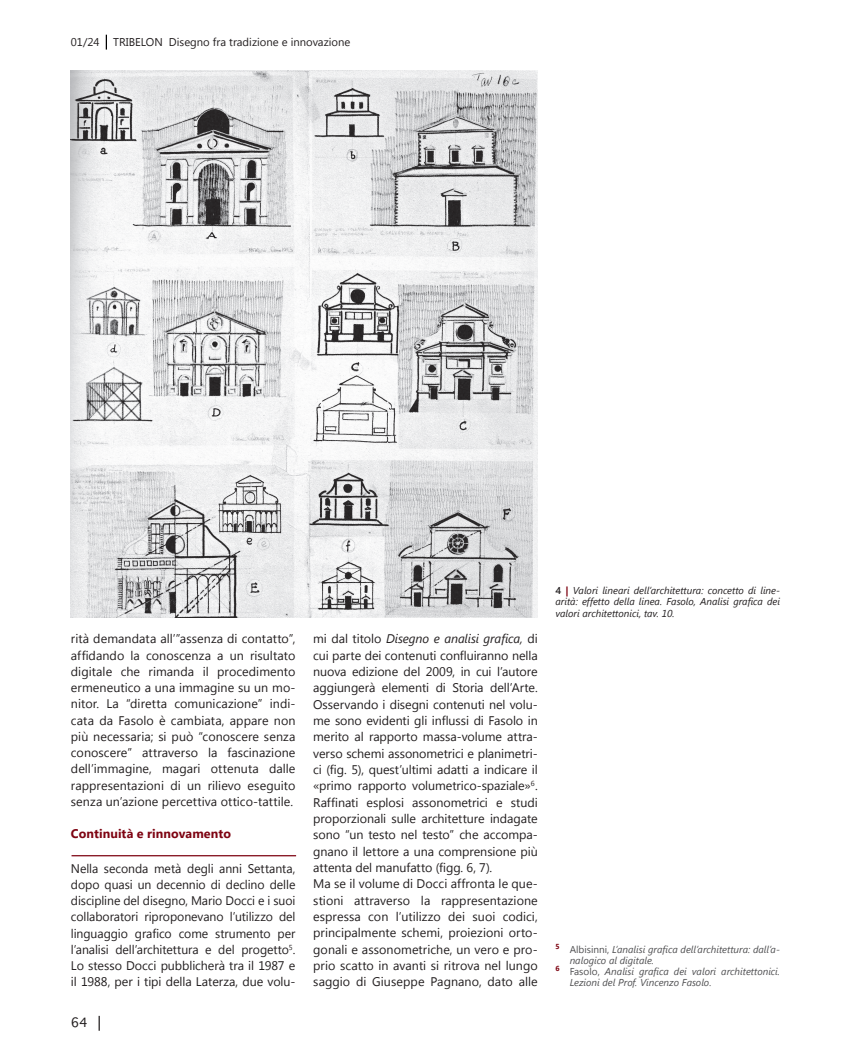
<style>
.page{position:relative;width:851px;height:1063px;background:#fff}
.page>*{position:absolute;margin:0;border:0;box-sizing:border-box;transform-origin:0 0}
.t1{font:12.5px/16.4px "Segoe UI";letter-spacing:-.005em;color:#231f20;text-align:justify}
.t2{font:700 12.5px "Segoe UI";letter-spacing:.005em;color:#7e0412}
.t3{font:12.5px "Sathu";color:#231f20}
.t4{font:11.25px "Segoe UI";color:#231f20}
.t5{font:italic 10px "Segoe UI";color:#505052}
.t6{font:italic 10px/11.2px "Segoe UI";color:#231f20;text-align:justify}
.s1{font-style:italic}
.s2{font-weight:600;font-style:normal}
.s3{font-weight:700;font-style:normal;color:#7e0412}
.s4{font-style:normal}
</style>
<div class="page">
<svg style="left:106px;top:35px;width:1px;height:15px"></svg>
<svg style="left:99px;top:1016px;width:1px;height:15px"></svg>
<hr style="left:71px;top:855px;width:225px;height:1px;background:#7e0412">
<img style="left:71px;top:71px;width:466px;height:547px">
<p class="t4" style="left:71px;top:34px;width:281px">01/24 TRIBELON Disegno fra tradizione e innovazione</p>
<p class="t1" style="left:71px;top:630px;width:226px">rità demandata all’”assenza di contatto”, affidando la conoscenza a un risultato digitale che rimanda il procedimento ermeneutico a una immagine su un mo&shy;nitor. La “diretta comunicazione” indi&shy;cata da Fasolo è cambiata, appare non più necessaria; si può “conoscere senza conoscere” attraverso la fascinazione dell’immagine, magari ottenuta dalle rappresentazioni di un rilievo eseguito senza un’azione percettiva ottico-tattile.</p>
<p class="t2" style="left:71px;top:825px;width:162px">Continuità e rinnovamento</p>
<p class="t1" style="left:71px;top:859px;width:226px">Nella seconda metà degli anni Settanta, dopo quasi un decennio di declino delle discipline del disegno, Mario Docci e i suoi collaboratori riproponevano l’utilizzo del linguaggio grafico come strumento per l’analisi dell’architettura e del progetto<sup>5</sup>.<br>Lo stesso Docci pubblicherà tra il 1987 e il 1988, per i tipi della Laterza, due volu-</p>
<p class="t3" style="left:71px;top:1016px;width:18px">64</p>
<p class="t1" style="left:313px;top:630px;width:226px;text-align:left">mi dal titolo <span class="s1">Disegno e analisi grafica,</span> di cui parte dei contenuti confluiranno nella nuova edizione del 2009, in cui l’autore aggiungerà elementi di Storia dell’Arte.<br>Osservando i disegni contenuti nel volu&shy;me sono evidenti gli influssi di Fasolo in merito al rapporto massa-volume attra&shy;verso schemi assonometrici e planimetri&shy;ci (fig. 5), quest’ultimi adatti a indicare il «primo rapporto volumetrico-spaziale»<sup>6</sup>.<br>Raffinati esplosi assonometrici e studi proporzionali sulle architetture indagate sono “un testo nel testo” che accompa&shy;gnano il lettore a una comprensione più attenta del manufatto (figg. 6, 7).<br>Ma se il volume di Docci affronta le que&shy;stioni attraverso la rappresentazione espressa con l’utilizzo dei suoi codici, principalmente schemi, proiezioni orto&shy;gonali e assonometriche, un vero e pro&shy;prio scatto in avanti si ritrova nel lungo saggio di Giuseppe Pagnano, dato alle</p>
<p class="t6" style="left:555px;top:584px;width:226px"><span class="s2">4</span> <span class="s3">|</span> Valori lineari dell’architettura: concetto di line&shy;arità: effetto della linea. Fasolo, Analisi grafica dei valori architettonici, tav. 10.</p>
<p class="t5" style="left:555px;top:942px;width:226px"><sup>5</sup> <span class="s4">Albisinni,</span> L’analisi grafica dell’architettura: dall’a-</p>
<p class="t5" style="left:569px;top:953px;width:86px">nalogico al digitale.</p>
<p class="t5" style="left:555px;top:964px;width:226px"><sup>6</sup> <span class="s4">Fasolo,</span> Analisi grafica dei valori architettonici.</p>
<p class="t5" style="left:569px;top:976px;width:143px">Lezioni del Prof. Vincenzo Fasolo<span class="s4">.</span></p>
</div>
